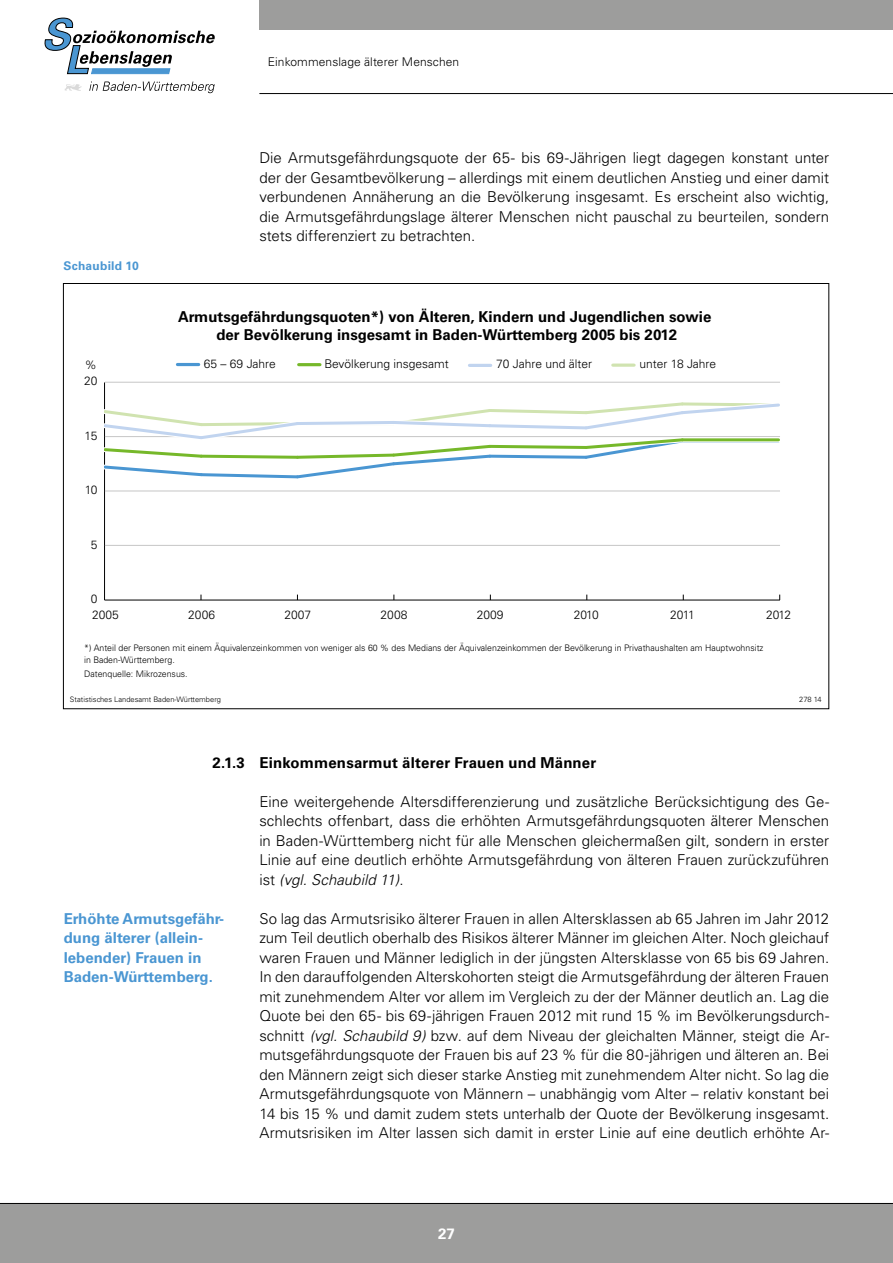
<style>
.page{position:relative;width:893px;height:1263px;background:#fff}
.page>*{position:absolute;margin:0;border:0;box-sizing:border-box;transform-origin:0 0}
.t1{font:300 15px/19.5px "Univers";color:#000;text-align:justify}
.t2{font:700 15px/18px "Univers";color:#000;text-align:center}
.t3{font:700 15px/19.5px "Univers";color:#4a96d2}
.t4{font:700 15px "Univers";color:#fff}
.t5{font:300 12px "Univers";color:#000}
.t6{font:700 12px "Univers";letter-spacing:.02em;color:#4a96d2}
.t7{font:300 9px/12px "Univers";color:#000}
.t8{font:300 7.5px "Univers";color:#000}
.s1{font-style:italic}
</style>
<div class="page">
<div style="left:259px;top:0;width:634px;height:30px;background:#9d9d9c"></div>
<div style="left:0;top:1203px;width:893px;height:60px;background:#9d9d9c"></div>
<hr style="left:259px;top:93px;width:634px;height:1px;background:#000">
<hr style="left:0;top:1203px;width:893px;height:1px;background:#000">
<svg style="left:89px;top:82px;width:126px;height:11px"></svg>
<svg style="left:65px;top:84px;width:17px;height:7px"></svg>
<svg style="left:44px;top:17px;width:171px;height:58px"></svg>
<svg style="left:613px;top:363px;width:21px;height:4px"></svg>
<hr style="left:469px;top:364px;width:22px;height:3px;background:#c1d4ef">
<hr style="left:299px;top:363px;width:21px;height:3px;background:#76b82a">
<hr style="left:177px;top:363px;width:22px;height:3px;background:#4a96d2">
<hr style="left:105px;top:600px;width:675px;height:1px;background:#000">
<hr style="left:104px;top:382px;width:1px;height:218px;background:#000">
<hr style="left:105px;top:545px;width:675px;height:1px;background:#c6c6c6">
<hr style="left:105px;top:491px;width:675px;height:1px;background:#c6c6c6">
<hr style="left:105px;top:382px;width:675px;height:1px;background:#c6c6c6">
<svg style="left:105px;top:400px;width:675px;height:83px"></svg>
<hr style="left:682px;top:438px;width:96px;height:3px;background:#76b82a">
<p class="t5" style="left:268px;top:55px;width:193px">Einkommenslage älterer Menschen</p>
<p class="t6" style="left:63px;top:259px;width:77px">Schaubild 10</p>
<p class="t1" style="left:259px;top:148px;width:571px">Die Armutsgefährdungsquote der 65- bis 69-Jährigen liegt dagegen konstant unter der der Gesamtbevölkerung – allerdings mit einem deutlichen Anstieg und einer damit verbundenen Annäherung an die Bevölkerung insgesamt. Es erscheint also wichtig, die Armutsgefährdungslage älterer Menschen nicht pauschal zu beurteilen, sondern stets differenziert zu betrachten.</p>
<p class="t2" style="left:178px;top:307px;width:535px">Armutsgefährdungsquoten*) von Älteren, Kindern und Jugendlichen sowie der Bevölkerung insgesamt in Baden-Württemberg 2005 bis 2012</p>
<p class="t5" style="left:85px;top:357px;width:13px">%</p>
<p class="t5" style="left:204px;top:357px;width:73px">65 – 69 Jahre</p>
<p class="t5" style="left:324px;top:357px;width:126px">Bevölkerung insgesamt</p>
<p class="t5" style="left:496px;top:356px;width:97px">70 Jahre und älter</p>
<p class="t5" style="left:640px;top:356px;width:78px">unter 18 Jahre</p>
<p class="t5" style="left:84px;top:374px;width:15px">20</p>
<p class="t5" style="left:85px;top:428px;width:14px">15</p>
<p class="t5" style="left:85px;top:483px;width:14px">10</p>
<p class="t5" style="left:91px;top:537px;width:8px">5</p>
<p class="t5" style="left:91px;top:591px;width:8px">0</p>
<p class="t5" style="left:92px;top:607px;width:28px">2005</p>
<p class="t5" style="left:188px;top:607px;width:28px">2006</p>
<p class="t5" style="left:284px;top:607px;width:28px">2007</p>
<p class="t5" style="left:380px;top:607px;width:28px">2008</p>
<p class="t5" style="left:477px;top:607px;width:28px">2009</p>
<p class="t5" style="left:574px;top:607px;width:26px">2010</p>
<p class="t5" style="left:670px;top:607px;width:26px">2011</p>
<p class="t5" style="left:766px;top:607px;width:27px">2012</p>
<p class="t7" style="left:84px;top:642px;width:681px">*) Anteil der Personen mit einem Äquivalenzeinkommen von weniger als 60 % des Medians der Äquivalenzeinkommen der Bevölkerung in Privathaushalten am Hauptwohnsitz in Baden-Württemberg.</p>
<p class="t7" style="left:84px;top:668px;width:105px">Datenquelle: Mikrozensus.</p>
<p class="t8" style="left:70px;top:695px;width:153px">Statistisches Landesamt Baden-Württemberg</p>
<p class="t8" style="left:799px;top:695px;width:24px">278 14</p>
<p class="t2" style="left:213px;top:753px;width:385px">2.1.3 Einkommensarmut älterer Frauen und Männer</p>
<p class="t1" style="left:259px;top:791px;width:571px">Eine weitergehende Altersdifferenzierung und zusätzliche Berücksichtigung des Ge&shy;schlechts offenbart, dass die erhöhten Armutsgefährdungsquoten älterer Menschen in Baden-Württemberg nicht für alle Menschen gleichermaßen gilt, sondern in erster Linie auf eine deutlich erhöhte Armutsgefährdung von älteren Frauen zurückzuführen ist <span class="s1">(vgl. Schaubild 11)</span>.</p>
<p class="t1" style="left:259px;top:908px;width:571px">So lag das Armutsrisiko älterer Frauen in allen Altersklassen ab 65 Jahren im Jahr 2012 zum Teil deutlich oberhalb des Risikos älterer Männer im gleichen Alter. Noch gleichauf waren Frauen und Männer lediglich in der jüngsten Altersklasse von 65 bis 69 Jahren.<br>In den darauffolgenden Alterskohorten steigt die Armutsgefährdung der älteren Frauen mit zunehmendem Alter vor allem im Vergleich zu der der Männer deutlich an. Lag die Quote bei den 65- bis 69-jährigen Frauen 2012 mit rund 15 % im Bevölkerungsdurch&shy;schnitt <span class="s1">(vgl. Schaubild 9)</span> bzw. auf dem Niveau der gleichalten Männer, steigt die Ar&shy;mutsgefährdungsquote der Frauen bis auf 23 % für die 80-jährigen und älteren an. Bei den Männern zeigt sich dieser starke Anstieg mit zunehmendem Alter nicht. So lag die Armutsgefährdungsquote von Männern – unabhängig vom Alter – relativ konstant bei 14 bis 15 % und damit zudem stets unterhalb der Quote der Bevölkerung insgesamt.<br>Armutsrisiken im Alter lassen sich damit in erster Linie auf eine deutlich erhöhte Ar-</p>
<p class="t3" style="left:64px;top:909px;width:162px">Erhöhte Armutsgefähr&shy;dung älterer (allein&shy;lebender) Frauen in<br>Baden-Württemberg.</p>
<p class="t4" style="left:438px;top:1225px;width:18px">27</p>
</div>
